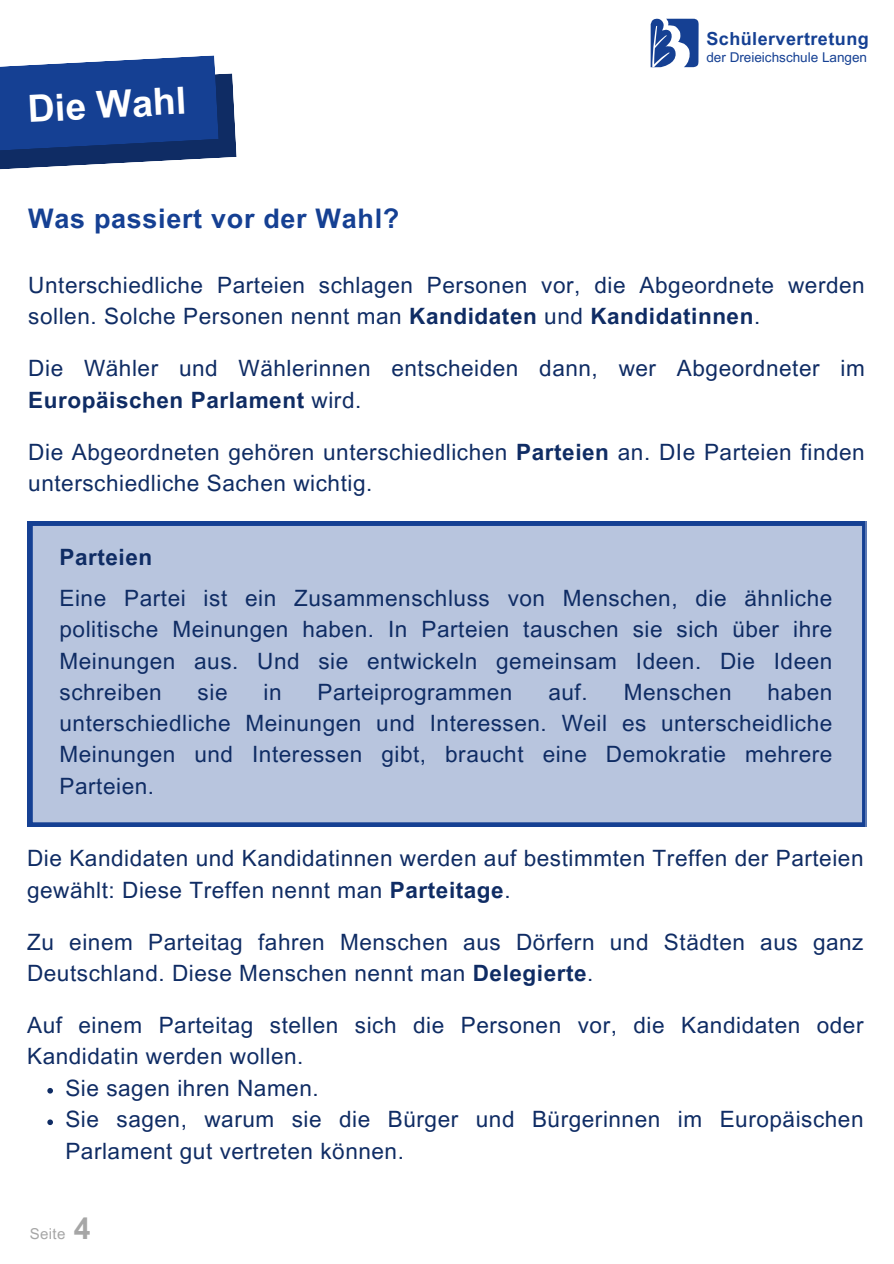
<style>
.page{position:relative;width:894px;height:1264px;background:#fff}
.page>*{position:absolute;margin:0;border:0;box-sizing:border-box;transform-origin:0 0}
.t1{font:700 37.5px "Arial MT Pro";color:#fff}
.t2{font:700 30px "Arial MT Pro";color:#a6a6a6}
.t3{font:700 27px "Arial MT Pro";letter-spacing:.025em;color:#154093}
.t4{font:22.5px/31.5px "Arial MT Pro";letter-spacing:.025em;color:#0f2c64}
.t5{font:700 22.5px "Arial MT Pro";letter-spacing:.025em;color:#0f2c64}
.t6{font:700 18px "Arial MT Pro";letter-spacing:.025em;color:#154093}
.t7{font:15px "Arial MT Pro";letter-spacing:.025em;color:#a6a6a6}
.t8{font:13.5px "Arial MT Pro";color:#154093}
.s1{font-weight:700}
</style>
<div class="page">
<svg style="left:650px;top:19px;width:48px;height:48px"></svg>
<div style="left:28px;top:521px;width:838px;height:305px;background:#b8c5de"></div>
<svg style="left:0;top:55px;width:236px;height:115px;background:#315497"></svg>
<svg style="left:47px;top:1088px;width:6px;height:5px"></svg>
<svg style="left:47px;top:1119px;width:6px;height:6px"></svg>
<h5 class="t1" style="left:27px;top:95px;width:160px;rotate:-3deg">Die Wahl</h5>
<h4 class="t3" style="left:28px;top:208px;width:372px">Was passiert vor der Wahl?</h4>
<p class="t6" style="left:706px;top:32px;width:164px">Schülervertretung</p>
<h2 class="t8" style="left:706px;top:52px;width:162px">der Dreieichschule Langen</h2>
<h4 class="t4" style="left:28px;top:272px;width:837px">Unterschiedliche Parteien schlagen Personen vor, die Abgeordnete werden sollen. Solche Personen nennt man <span class="s1">Kandidaten</span> und <span class="s1">Kandidatinnen</span>.</h4>
<h4 class="t4" style="left:28px;top:355px;width:837px">Die Wähler und Wählerinnen entscheiden dann, wer Abgeordneter im<br><span class="s1">Europäischen Parlament</span> wird.</h4>
<h3 class="t4" style="left:28px;top:438px;width:837px">Die Abgeordneten gehören unterschiedlichen <span class="s1">Parteien</span> an. DIe Parteien finden unterschiedliche Sachen wichtig.</h3>
<h1 class="t5" style="left:59px;top:548px;width:94px">Parteien</h1>
<p class="t4" style="left:59px;top:585px;width:774px;text-align:justify">Eine Partei ist ein Zusammenschluss von Menschen, die ähnliche politische Meinungen haben. In Parteien tauschen sie sich über ihre Meinungen aus. Und sie entwickeln gemeinsam Ideen. Die Ideen schreiben</p>
<p class="t4" style="left:197px;top:679px;width:31px">sie</p>
<p class="t4" style="left:263px;top:679px;width:20px">in</p>
<p class="t4" style="left:317px;top:679px;width:196px">Parteiprogrammen</p>
<p class="t4" style="left:548px;top:679px;width:41px">auf.</p>
<p class="t4" style="left:623px;top:679px;width:109px">Menschen</p>
<p class="t4" style="left:59px;top:679px;width:774px;text-align:justify;text-indent:707px">haben unterschiedliche Meinungen und Interessen. Weil es unterscheidliche Meinungen und Interessen gibt, braucht eine Demokratie mehrere Parteien.</p>
<h4 class="t4" style="left:27px;top:845px;width:837px">Die Kandidaten und Kandidatinnen werden auf bestimmten Treffen der Parteien gewählt: Diese Treffen nennt man <span class="s1">Parteitage</span>.</h4>
<h4 class="t4" style="left:27px;top:928px;width:837px">Zu einem Parteitag fahren Menschen aus Dörfern und Städten aus ganz<br>Deutschland. Diese Menschen nennt man <span class="s1">Delegierte</span>.</h4>
<h4 class="t4" style="left:27px;top:1011px;width:837px">Auf einem Parteitag stellen sich die Personen vor, die Kandidaten oder<br>Kandidatin werden wollen.</h4>
<h4 class="t4" style="left:65px;top:1074px;width:255px">Sie sagen ihren Namen.</h4>
<p class="t4" style="left:65px;top:1106px;width:799px">Sie sagen, warum sie die Bürger und Bürgerinnen im Europäischen<br>Parlament gut vertreten können.</p>
<p class="t7" style="left:30px;top:1228px;width:37px">Seite</p>
<h6 class="t2" style="left:74px;top:1217px;width:18px">4</h6>
</div>
